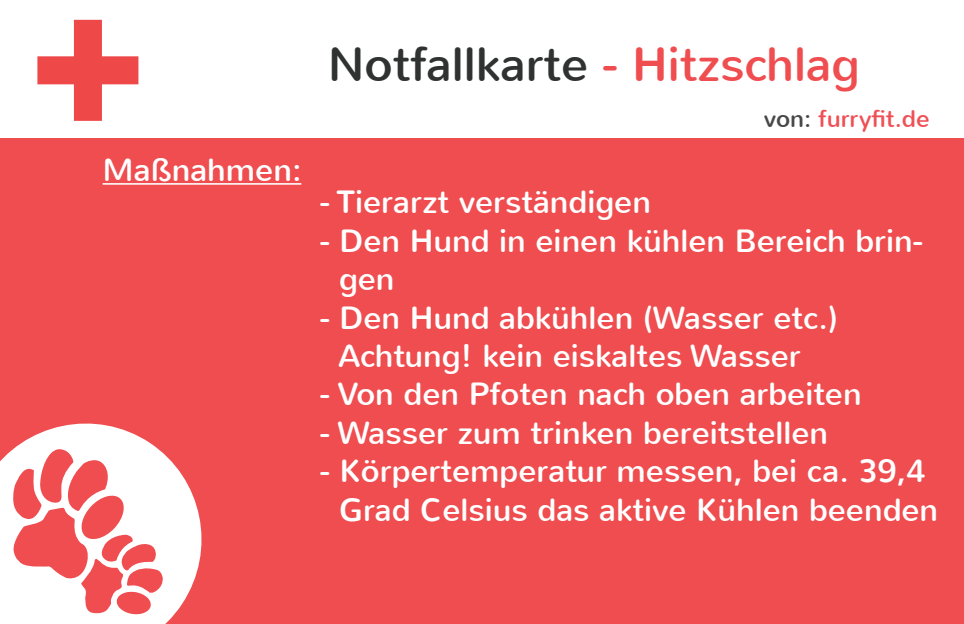
<style>
.page{position:relative;width:964px;height:624px;background:#fff}
.page>*{position:absolute;margin:0;border:0;box-sizing:border-box;transform-origin:0 0}
.t1{font:48px "Nunito";color:#303232}
.t2{font:32px "Nunito";color:#fff}
.t3{font:24px "Nunito";color:#ef5056}
.s1{color:#ef4d4f}
.s2{color:#474847}
</style>
<div class="page">
<div style="left:0;top:138px;width:964px;height:486px;background:#ef4d4f"></div>
<div style="left:74px;top:20px;width:28px;height:101px;background:#ef4849"></div>
<div style="left:37px;top:56px;width:101px;height:28px;background:#ef4849"></div>
<hr style="left:103px;top:183px;width:198px;height:2px;background:#fff">
<svg style="left:0;top:423px;width:202px;height:201px;fill:#fff"></svg>
<p class="t2" style="left:103px;top:150px;width:200px">Maßnahmen:</p>
<p class="t1" style="left:328px;top:33px;width:533px">Notfallkarte <span class="s1">- Hitzschlag</span></p>
<p class="t3" style="left:764px;top:103px;width:167px"><span class="s2">von:</span> furryfit.de</p>
<p class="t2" style="left:320px;top:181px;width:333px">- Tierarzt verständigen</p>
<p class="t2" style="left:320px;top:220px;width:604px">- Den Hund in einen kühlen Bereich brin-</p>
<p class="t2" style="left:339px;top:258px;width:57px">gen</p>
<p class="t2" style="left:320px;top:297px;width:520px">- Den Hund abkühlen (Wasser etc.)</p>
<p class="t2" style="left:338px;top:335px;width:464px">Achtung! kein eiskaltes Wasser</p>
<p class="t2" style="left:320px;top:373px;width:543px">- Von den Pfoten nach oben arbeiten</p>
<p class="t2" style="left:320px;top:412px;width:510px">- Wasser zum trinken bereitstellen</p>
<p class="t2" style="left:320px;top:450px;width:607px">- Körpertemperatur messen, bei ca. 39,4</p>
<p class="t2" style="left:339px;top:489px;width:601px">Grad Celsius das aktive Kühlen beenden</p>
</div>
